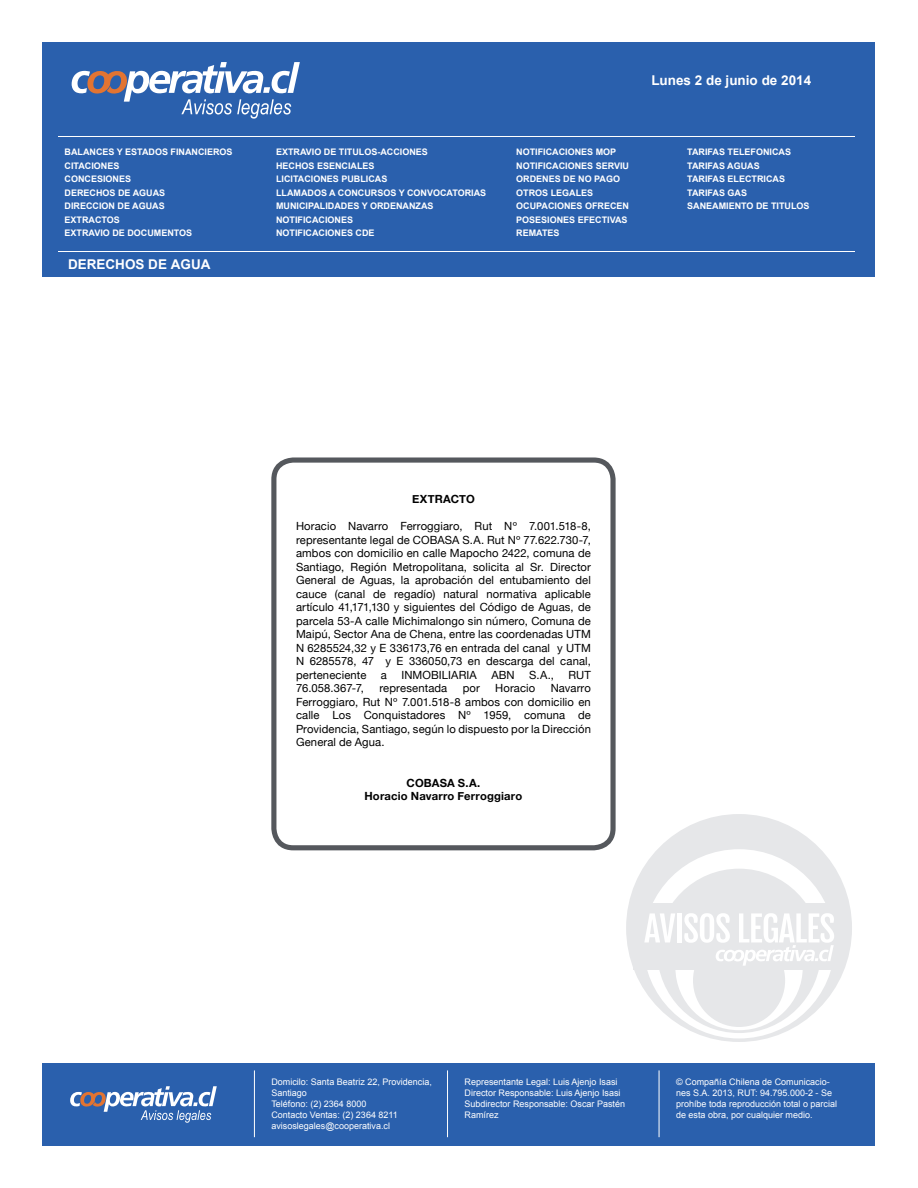
<style>
.page{position:relative;width:918px;height:1188px;background:#fff}
.page>*{position:absolute;margin:0;border:0;box-sizing:border-box;transform-origin:0 0}
.t1{font:700 13.5px "Arial";color:#fff}
.t2{font:11.25px/13.5px "Helvetica Neue";letter-spacing:.01em;color:#000;text-align:justify}
.t3{font:700 11.25px/13.5px "Helvetica Neue";letter-spacing:.015em;color:#000;text-align:center}
.t4{font:700 9px/13.5px "Arial";color:#fff}
.t5{font:9px/10.8px "Arial";color:#fff}
</style>
<div class="page">
<div style="left:43px;top:43px;width:832px;height:233px;background:#2a60ad"></div>
<div style="left:43px;top:1063px;width:832px;height:82px;background:#2a60ad"></div>
<hr style="left:447px;top:1070px;width:1px;height:67px;background:#fff">
<hr style="left:659px;top:1070px;width:1px;height:67px;background:#fff">
<hr style="left:254px;top:1070px;width:1px;height:67px;background:#fff">
<svg style="left:70px;top:1086px;width:147px;height:37px"></svg>
<svg style="left:626px;top:814px;width:226px;height:228px"></svg>
<div style="left:643px;top:849px;width:192px;height:190px;background:#fff;border-radius:50%"></div>
<div style="left:657px;top:869px;width:164px;height:164px;background:#e6e7e9;border-radius:50%"></div>
<div style="left:675px;top:905px;width:128px;height:125px;background:#fff;border-radius:50%"></div>
<div style="left:693px;top:934px;width:92px;height:93px;background:#e6e7e9;border-radius:50%"></div>
<div style="left:633px;top:904px;width:210px;height:66px;background:#e6e7e9"></div>
<svg style="left:644px;top:913px;width:31px;height:29px"></svg>
<hr style="left:677px;top:913px;width:4px;height:29px;background:#fff">
<svg style="left:684px;top:913px;width:150px;height:53px"></svg>
<svg style="left:72px;top:62px;width:228px;height:57px"></svg>
<hr style="left:58px;top:136px;width:797px;height:1px;background:#fff">
<hr style="left:58px;top:251px;width:797px;height:1px;background:#fff">
<div style="left:271px;top:457px;width:345px;height:393px;border:5px solid #55585d;border-radius:19px"></div>
<p class="t1" style="left:651px;top:71px;width:161px">Lunes 2 de junio de 2014</p>
<p class="t4" style="left:65px;top:146px;width:170px">BALANCES Y ESTADOS FINANCIEROS<br>CITACIONES<br>CONCESIONES<br>DERECHOS DE AGUAS<br>DIRECCION DE AGUAS<br>EXTRACTOS<br>EXTRAVIO DE DOCUMENTOS</p>
<p class="t4" style="left:276px;top:146px;width:212px">EXTRAVIO DE TITULOS-ACCIONES<br>HECHOS ESENCIALES<br>LICITACIONES PUBLICAS<br>LLAMADOS A CONCURSOS Y CONVOCATORIAS<br>MUNICIPALIDADES Y ORDENANZAS<br>NOTIFICACIONES<br>NOTIFICACIONES CDE</p>
<p class="t4" style="left:516px;top:146px;width:114px">NOTIFICACIONES MOP<br>NOTIFICACIONES SERVIU<br>ORDENES DE NO PAGO<br>OTROS LEGALES<br>OCUPACIONES OFRECEN<br>POSESIONES EFECTIVAS<br>REMATES</p>
<p class="t4" style="left:687px;top:146px;width:124px">TARIFAS TELEFONICAS<br>TARIFAS AGUAS<br>TARIFAS ELECTRICAS<br>TARIFAS GAS<br>SANEAMIENTO DE TITULOS</p>
<p class="t1" style="left:68px;top:255px;width:144px">DERECHOS DE AGUA</p>
<p class="t3" style="left:412px;top:492px;width:64px">EXTRACTO</p>
<p class="t2" style="left:296px;top:519px;width:296px">Horacio Navarro Ferroggiaro, Rut Nº 7.001.518-8, representante legal de COBASA S.A. Rut Nº 77.622.730-7, ambos con domicilio en calle Mapocho 2422, comuna de Santiago, Región Metropolitana, solicita al Sr. Director General de Aguas, la aprobación del entubamiento del cauce (canal de regadío) natural normativa aplicable artículo 41,171,130 y siguientes del Código de Aguas, de parcela 53-A calle Michimalongo sin número, Comuna de Maipú, Sector Ana de Chena, entre las coordenadas UTM N 6285524,32 y E 336173,76 en entrada del canal y UTM N 6285578, 47 y E 336050,73 en descarga del canal, perteneciente</p>
<p class="t2" style="left:381px;top:668px;width:8px">a</p>
<p class="t2" style="left:401px;top:668px;width:77px">INMOBILIARIA</p>
<p class="t2" style="left:491px;top:668px;width:25px">ABN</p>
<p class="t2" style="left:529px;top:668px;width:26px">S.A.,</p>
<p class="t2" style="left:568px;top:668px;width:24px">RUT</p>
<p class="t2" style="left:296px;top:681px;width:296px;text-indent:255px">Navarro Ferroggiaro, Rut Nº 7.001.518-8 ambos con domicilio en calle Los Conquistadores Nº 1959, comuna de Providencia, Santiago, según lo dispuesto por la Dirección General de Agua.</p>
<p class="t3" style="left:364px;top:776px;width:159px">COBASA S.A.<br>Horacio Navarro Ferroggiaro</p>
<p class="t2" style="left:296px;top:681px;width:70px">76.058.367-7,</p>
<p class="t2" style="left:379px;top:681px;width:69px">representada</p>
<p class="t2" style="left:463px;top:681px;width:19px">por</p>
<p class="t2" style="left:495px;top:681px;width:42px">Horacio</p>
<p class="t5" style="left:271px;top:1077px;width:162px">Domicilo: Santa Beatriz 22, Providencia,<br>Santiago<br>Teléfono: (2) 2364 8000<br>Contacto Ventas: (2) 2364 8211 avisoslegales@cooperativa.cl</p>
<p class="t5" style="left:465px;top:1077px;width:162px">Representante Legal: Luis Ajenjo Isasi<br>Director Responsable: Luis Ajenjo Isasi<br>Subdirector Responsable: Oscar Pastén<br>Ramírez</p>
<p class="t5" style="left:676px;top:1077px;width:163px">© Compañía Chilena de Comunicacio&shy;nes S.A. 2013, RUT: 94.795.000-2 - Se prohíbe toda reproducción total o parcial de esta obra, por cualquier medio.</p>
</div>
